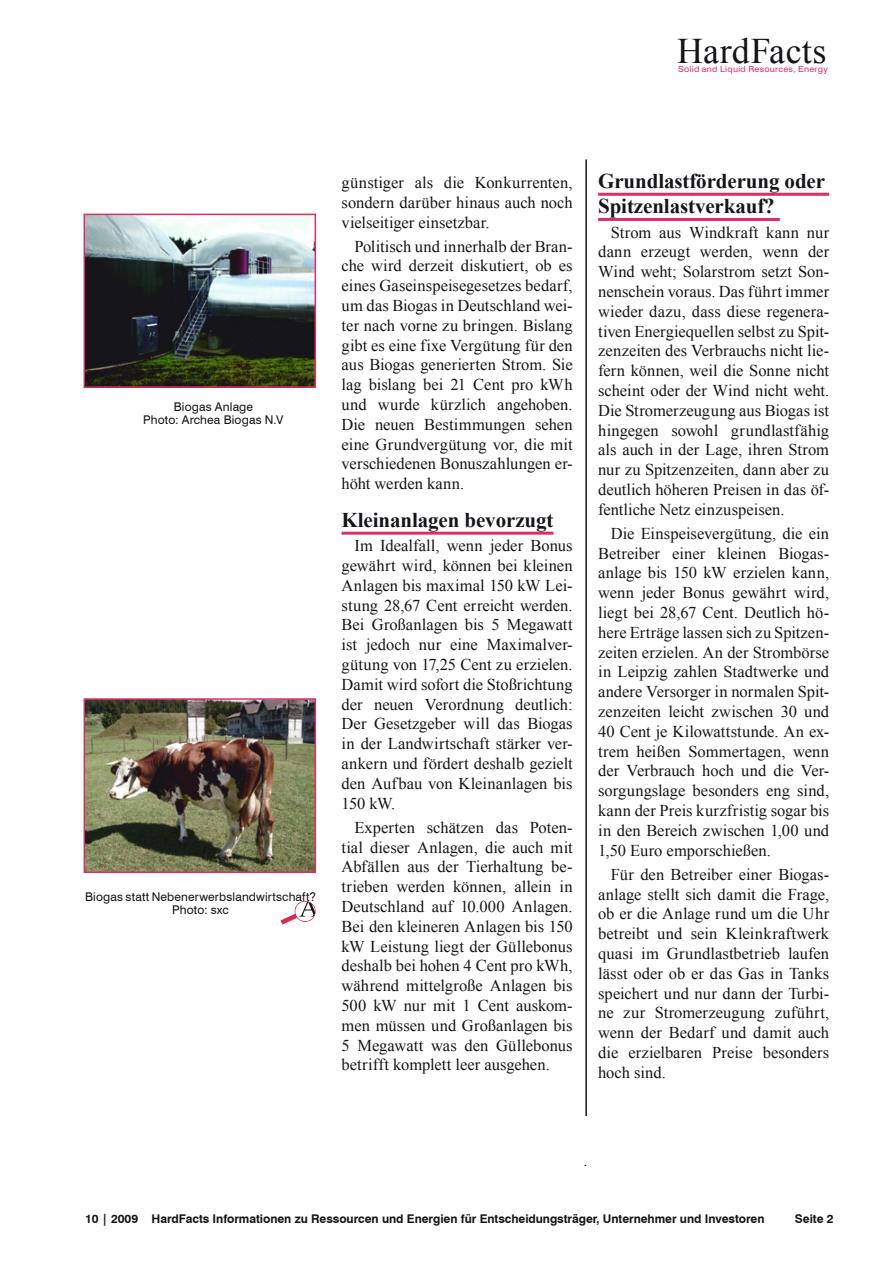
<style>
.page{position:relative;width:893px;height:1263px;background:#fff}
.page>*{position:absolute;margin:0;border:0;box-sizing:border-box;transform-origin:0 0}
.t1{font:36px "Times New Roman";letter-spacing:.01em;color:#161418}
.t2{font:700 21px/25.2px "Times New Roman";letter-spacing:-.005em;color:#161418}
.t3{font:16.5px/19.8px "Times New Roman";color:#161418;text-align:justify}
.t4{font:700 12px "Swiss 721 BT";letter-spacing:-.005em;color:#161418}
.t5{font:12px/13.2px "Swiss 721 BT";letter-spacing:.01em;color:#161418;text-align:center}
.t6{font:8.4px "Swiss 721 BT";letter-spacing:.025em;color:#e02e63;scale:1.07 1}
</style>
<div class="page">
<svg style="left:280px;top:901px;width:36px;height:23px"></svg>
<hr style="left:342px;top:532px;width:211px;height:3px;background:#e02e63">
<hr style="left:598px;top:193px;width:231px;height:3px;background:#e02e63">
<hr style="left:598px;top:218px;width:182px;height:3px;background:#e02e63">
<hr style="left:585px;top:159px;width:2px;height:957px;background:#161418">
<img style="left:87px;top:217px;width:226px;height:168px">
<div style="left:84px;top:214px;width:232px;height:174px;border:2px solid #e02e63"></div>
<img style="left:87px;top:701px;width:226px;height:169px">
<div style="left:84px;top:698px;width:232px;height:175px;border:2px solid #e02e63"></div>
<h1 class="t1" style="left:677px;top:27px;width:151px">HardFacts</h1>
<p class="t6" style="left:678px;top:64px;width:142px">Solid and Liquid Resources, Energy</p>
<p class="t5" style="left:143px;top:400px;width:142px">Biogas Anlage<br>Photo: Archea Biogas N.V</p>
<p class="t5" style="left:85px;top:890px;width:233px">Biogas statt Nebenerwerbslandwirtschaft?<br>Photo: sxc</p>
<p class="t3" style="left:342px;top:172px;width:233px">günstiger als die Konkurrenten, sondern darüber hinaus auch noch vielseitiger einsetzbar.</p>
<p class="t3" style="left:342px;top:236px;width:233px;text-indent:13px">Politisch und innerhalb der Bran&shy;che wird derzeit diskutiert, ob es eines Gaseinspeisegesetzes bedarf, um das Biogas in Deutschland wei&shy;ter nach vorne zu bringen. Bislang gibt es eine fixe Vergütung für den aus Biogas generierten Strom. Sie lag bislang bei 21 Cent pro kWh und wurde kürzlich angehoben.<br>Die neuen Bestimmungen sehen eine Grundvergütung vor, die mit verschiedenen Bonuszahlungen er&shy;höht werden kann.</p>
<p class="t2" style="left:342px;top:507px;width:213px">Kleinanlagen bevorzugt</p>
<p class="t3" style="left:342px;top:535px;width:233px;text-indent:13px">Im Idealfall, wenn jeder Bonus gewährt wird, können bei kleinen Anlagen bis maximal 150 kW Lei&shy;stung 28,67 Cent erreicht werden.<br>Bei Großanlagen bis 5 Megawatt ist jedoch nur eine Maximalver&shy;gütung von 17,25 Cent zu erzielen.<br>Damit wird sofort die Stoßrichtung der neuen Verordnung deutlich:<br>Der Gesetzgeber will das Biogas in der Landwirtschaft stärker ver&shy;ankern und fördert deshalb gezielt den Aufbau von Kleinanlagen bis 150 kW.</p>
<p class="t3" style="left:342px;top:817px;width:233px;text-indent:13px">Experten schätzen das Poten&shy;tial dieser Anlagen, die auch mit Abfällen aus der Tierhaltung be&shy;trieben werden können, allein in Deutschland auf 10.000 Anlagen.<br>Bei den kleineren Anlagen bis 150 kW Leistung liegt der Güllebonus deshalb bei hohen 4 Cent pro kWh, während mittelgroße Anlagen bis 500 kW nur mit 1 Cent auskom&shy;men müssen und Großanlagen bis 5 Megawatt was den Güllebonus betrifft komplett leer ausgehen.</p>
<p class="t2" style="left:598px;top:168px;width:228px">Grundlastförderung oder<br>Spitzenlastverkauf?</p>
<p class="t3" style="left:598px;top:222px;width:233px;text-indent:13px">Strom aus Windkraft kann nur dann erzeugt werden, wenn der Wind weht; Solarstrom setzt Son&shy;nenschein voraus. Das führt immer wieder dazu, dass diese regenera&shy;tiven Energiequellen selbst zu Spit&shy;zenzeiten des Verbrauchs nicht lie&shy;fern können, weil die Sonne nicht scheint oder der Wind nicht weht.<br>Die Stromerzeugung aus Biogas ist hingegen sowohl grundlastfähig als auch in der Lage, ihren Strom nur zu Spitzenzeiten, dann aber zu deutlich höheren Preisen in das öf&shy;fentliche Netz einzuspeisen.</p>
<p class="t3" style="left:598px;top:523px;width:233px;text-indent:13px">Die Einspeisevergütung, die ein Betreiber einer kleinen Biogas&shy;anlage bis 150 kW erzielen kann, wenn jeder Bonus gewährt wird, liegt bei 28,67 Cent. Deutlich hö&shy;here Erträge lassen sich zu Spitzen&shy;zeiten erzielen. An der Strombörse in Leipzig zahlen Stadtwerke und andere Versorger in normalen Spit&shy;zenzeiten leicht zwischen 30 und 40 Cent je Kilowattstunde. An ex&shy;trem heißen Sommertagen, wenn der Verbrauch hoch und die Ver&shy;sorgungslage besonders eng sind, kann der Preis kurzfristig sogar bis in den Bereich zwischen 1,00 und 1,50 Euro emporschießen.</p>
<p class="t3" style="left:598px;top:864px;width:233px;text-indent:13px">Für den Betreiber einer Biogas&shy;anlage stellt sich damit die Frage, ob er die Anlage rund um die Uhr betreibt und sein Kleinkraftwerk quasi im Grundlastbetrieb laufen lässt oder ob er das Gas in Tanks speichert und nur dann der Turbi&shy;ne zur Stromerzeugung zuführt, wenn der Bedarf und damit auch die erzielbaren Preise besonders hoch sind.</p>
<p class="t4" style="left:85px;top:1211px;width:681px">10 | 2009 HardFacts Informationen zu Ressourcen und Energien für Entscheidungsträger, Unternehmer und Investoren</p>
<p class="t4" style="left:795px;top:1211px;width:40px">Seite 2</p>
</div>
